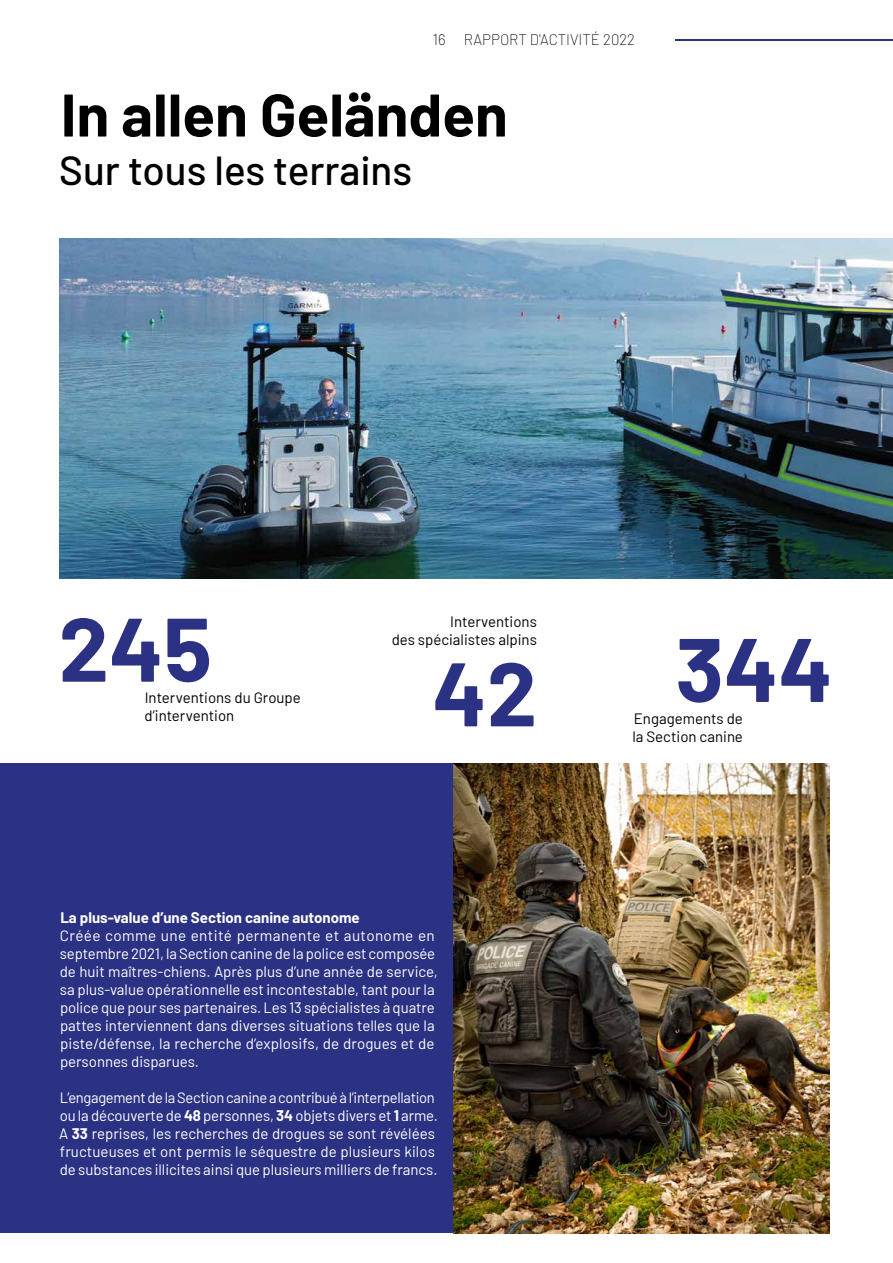
<style>
.page{position:relative;width:893px;height:1263px;background:#fff}
.page>*{position:absolute;margin:0;border:0;box-sizing:border-box;transform-origin:0 0}
.t1{font:700 90px "Barlow";color:#2b3183}
.t2{font:700 60px "Barlow";color:#000}
.t3{font:500 40.5px "Barlow";color:#000}
.t4{font:15px/18px "Barlow";color:#fff}
.t5{font:15px/18px "Barlow";color:#000}
.t6{font:700 15px "Barlow";color:#fff}
.t7{font:200 15px "Barlow";color:#000}
.s1{font-weight:700}
</style>
<div class="page">
<hr style="left:676px;top:39px;width:217px;height:1px;background:#2b3183">
<div style="left:0;top:763px;width:453px;height:470px;background:#2b3183"></div>
<img style="left:453px;top:763px;width:376px;height:470px">
<img style="left:60px;top:239px;width:833px;height:339px">
<p class="t7" style="left:433px;top:29px;width:204px">16 RAPPORT D'ACTIVITÉ 2022</p>
<h2 class="t2" style="left:61px;top:71px;width:449px">In allen Geländen</h2>
<h3 class="t3" style="left:59px;top:141px;width:354px">Sur tous les terrains</h3>
<h1 class="t1" style="left:59px;top:583px;width:155px">245</h1>
<p class="t5" style="left:145px;top:687px;width:158px">Interventions du Groupe d’intervention</p>
<p class="t5" style="left:392px;top:612px;width:147px;text-align:right">Interventions<br>des spécialistes alpins</p>
<h1 class="t1" style="left:432px;top:627px;width:106px">42</h1>
<p class="t6" style="left:60px;top:906px;width:301px">La plus-value d’une Section canine autonome</p>
<p class="t4" style="left:60px;top:925px;width:380px">Créée comme une entité permanente et autonome en septembre 2021, la Section canine de la police est composée de huit maîtres-chiens. Après plus d’une année de service, sa plus-value opérationnelle est incontestable, tant pour la police que pour ses partenaires. Les 13 spécialistes à quatre pattes interviennent dans diverses situations telles que la piste/défense, la recherche d’explosifs, de drogues et de personnes disparues.</p>
<p class="t4" style="left:59px;top:1087px;width:380px">L’engagement de la Section canine a contribué à l’interpellation ou la découverte de <span class="s1">48</span> personnes, <span class="s1">34</span> objets divers et <span class="s1">1</span> arme.<br>A <span class="s1">33</span> reprises, les recherches de drogues se sont révélées fructueuses et ont permis le séquestre de plusieurs kilos de substances illicites ainsi que plusieurs milliers de francs.</p>
<h1 class="t1" style="left:675px;top:603px;width:159px">344</h1>
<p class="t5" style="left:632px;top:708px;width:112px">Engagements de la Section canine</p>
</div>
